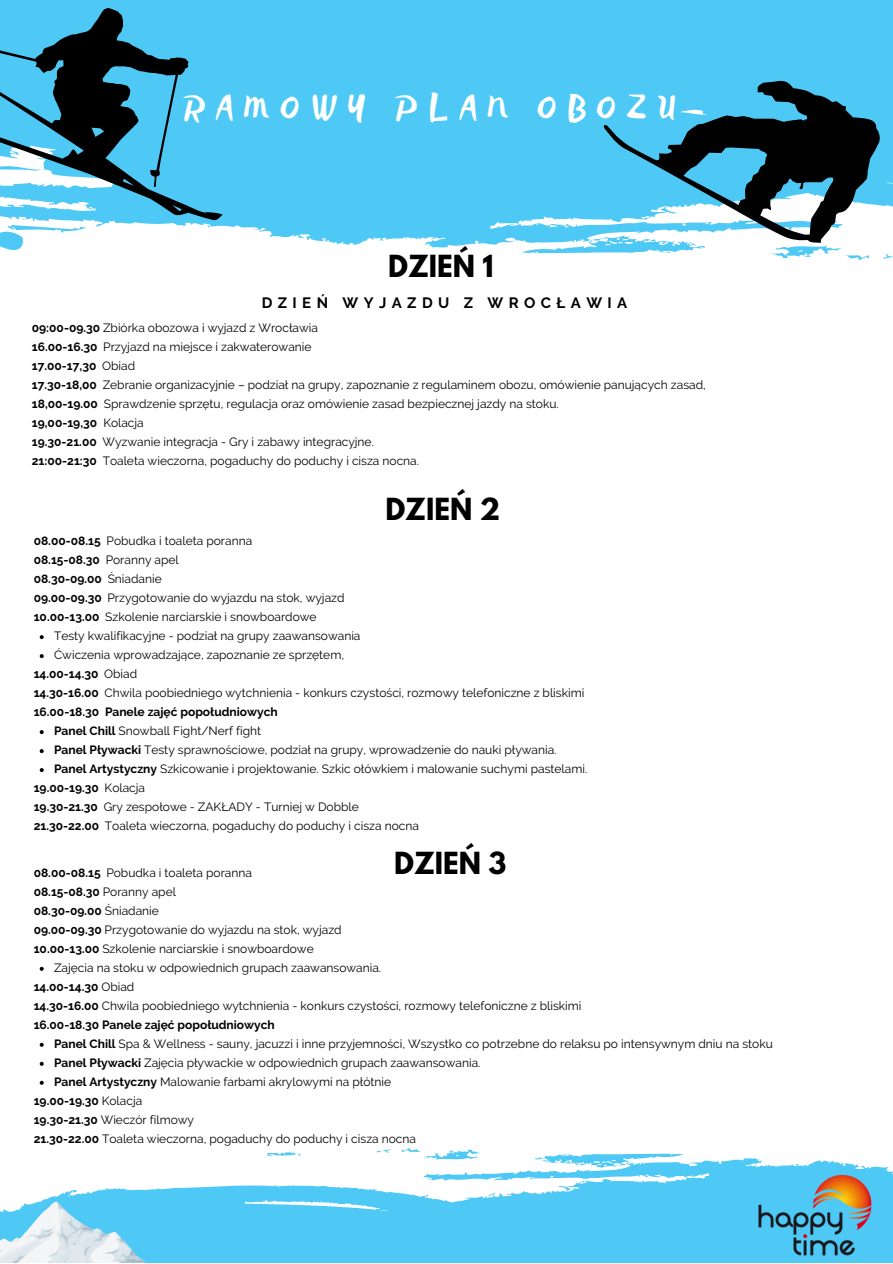
<style>
.page{position:relative;width:893px;height:1264px;background:#fff}
.page>*{position:absolute;margin:0;border:0;box-sizing:border-box;transform-origin:0 0}
.t1{font:33.6px "Beach Resort";letter-spacing:.36em;color:#fff}
.t2{font:700 27px "League Spartan";color:#000}
.t3{font:700 15px "Raleway";letter-spacing:.36em;color:#000}
.t4{font:12px/19px "Raleway";color:#000}
.s1{font-weight:700}
</style>
<div class="page">
<svg style="left:4px;top:248px;width:16px;height:2px"></svg>
<svg style="left:0;top:0;width:892px;height:248px;background:#5bcdf5"></svg>
<svg style="left:521px;top:236px;width:183px;height:18px"></svg>
<svg style="left:883px;top:254px;width:9px;height:5px"></svg>
<svg style="left:771px;top:244px;width:98px;height:16px"></svg>
<svg style="left:42px;top:1167px;width:622px;height:95px;fill:#4ec9f5"></svg>
<svg style="left:535px;top:1153px;width:129px;height:14px"></svg>
<svg style="left:267px;top:1151px;width:33px;height:5px"></svg>
<svg style="left:376px;top:1149px;width:15px;height:4px"></svg>
<svg style="left:402px;top:1148px;width:79px;height:12px"></svg>
<svg style="left:603px;top:80px;width:277px;height:163px;background:#4e8ca2"></svg>
<svg style="left:0;top:8px;width:223px;height:212px;background:#4295b3"></svg>
<img style="left:664px;top:1153px;width:228px;height:109px">
<svg style="left:40px;top:635px;width:4px;height:4px"></svg>
<svg style="left:40px;top:654px;width:4px;height:4px"></svg>
<svg style="left:40px;top:730px;width:4px;height:4px"></svg>
<svg style="left:40px;top:749px;width:4px;height:4px"></svg>
<svg style="left:40px;top:768px;width:4px;height:4px"></svg>
<svg style="left:40px;top:966px;width:4px;height:4px"></svg>
<svg style="left:40px;top:1042px;width:4px;height:4px"></svg>
<svg style="left:40px;top:1061px;width:4px;height:4px"></svg>
<svg style="left:40px;top:1080px;width:4px;height:4px"></svg>
<svg style="left:0;top:1201px;width:145px;height:61px"></svg>
<h1 class="t1" style="left:183px;top:89px;width:494px">RAMOWY PLAN OBOZU</h1>
<h2 class="t2" style="left:388px;top:252px;width:107px">DZIEŃ 1</h2>
<p class="t3" style="left:262px;top:293px;width:367px">DZIEŃ WYJAZDU Z WROCŁAWIA</p>
<p class="t4" style="left:32px;top:318px;width:675px"><span class="s1">09:00-09.30</span> Zbiórka obozowa i wyjazd z Wrocławia<br><span class="s1">16.00-16.30</span> Przyjazd na miejsce i zakwaterowanie<br><span class="s1">17.00-17,30</span> Obiad<br><span class="s1">17.30-18,00</span> Zebranie organizacyjnie – podział na grupy, zapoznanie z regulaminem obozu, omówienie panujących zasad, <span class="s1">18,00-19.00</span> Sprawdzenie sprzętu, regulacja oraz omówienie zasad bezpiecznej jazdy na stoku.<br><span class="s1">19,00-19,30</span> Kolacja<br><span class="s1">19.30-21.00</span> Wyzwanie integracja - Gry i zabawy integracyjne.<br><span class="s1">21:00-21:30</span> Toaleta wieczorna, pogaduchy do poduchy i cisza nocna.</p>
<p class="t4" style="left:34px;top:531px;width:312px"><span class="s1">08.00-08.15</span> Pobudka i toaleta poranna<br><span class="s1">08.15-08.30</span> Poranny apel<br><span class="s1">08.30-09.00</span> Śniadanie<br><span class="s1">09.00-09.30</span> Przygotowanie do wyjazdu na stok, wyjazd <span class="s1">10.00-13.00</span> Szkolenie narciarskie i snowboardowe</p>
<p class="t4" style="left:54px;top:626px;width:308px">Testy kwalifikacyjne - podział na grupy zaawansowania<br>Ćwiczenia wprowadzające, zapoznanie ze sprzętem,</p>
<h2 class="t2" style="left:385px;top:496px;width:116px">DZIEŃ 2</h2>
<p class="t4" style="left:34px;top:664px;width:552px"><span class="s1">14.00-14.30</span> Obiad<br><span class="s1">14.30-16.00</span> Chwila poobiedniego wytchnienia - konkurs czystości, rozmowy telefoniczne z bliskimi<br><span class="s1">16.00-18.30 Panele zajęć popołudniowych</span></p>
<p class="t4" style="left:54px;top:721px;width:534px"><span class="s1">Panel Chill</span> Snowball Fight/Nerf fight<br><span class="s1">Panel Pływacki</span> Testy sprawnościowe, podział na grupy, wprowadzenie do nauki pływania.<br><span class="s1">Panel Artystyczny</span> Szkicowanie i projektowanie. Szkic ołówkiem i malowanie suchymi pastelami.</p>
<p class="t4" style="left:34px;top:778px;width:387px"><span class="s1">19.00-19.30</span> Kolacja<br><span class="s1">19.30-21.30</span> Gry zespołowe - ZAKŁADY - Turniej w Dobble<br><span class="s1">21.30-22.00</span> Toaleta wieczorna, pogaduchy do poduchy i cisza nocna</p>
<h2 class="t2" style="left:394px;top:849px;width:114px">DZIEŃ 3</h2>
<p class="t4" style="left:34px;top:863px;width:309px"><span class="s1">08.00-08.15</span> Pobudka i toaleta poranna<br><span class="s1">08.15-08.30</span> Poranny apel<br><span class="s1">08.30-09.00</span> Śniadanie<br><span class="s1">09.00-09.30</span> Przygotowanie do wyjazdu na stok, wyjazd <span class="s1">10.00-13.00</span> Szkolenie narciarskie i snowboardowe</p>
<p class="t4" style="left:34px;top:977px;width:549px"><span class="s1">14.00-14.30</span> Obiad<br><span class="s1">14.30-16.00</span> Chwila poobiedniego wytchnienia - konkurs czystości, rozmowy telefoniczne z bliskimi<br><span class="s1">16.00-18.30 Panele zajęć popołudniowych</span></p>
<p class="t4" style="left:54px;top:958px;width:328px">Zajęcia na stoku w odpowiednich grupach zaawansowania.</p>
<p class="t4" style="left:54px;top:1034px;width:720px"><span class="s1">Panel Chill</span> Spa &amp; Wellness - sauny, jacuzzi i inne przyjemności, Wszystko co potrzebne do relaksu po intensywnym dniu na stoku<br><span class="s1">Panel Pływacki</span> Zajęcia pływackie w odpowiednich grupach zaawansowania.<br><span class="s1">Panel Artystyczny</span> Malowanie farbami akrylowymi na płótnie</p>
<p class="t4" style="left:34px;top:1090px;width:384px"><span class="s1">19.00-19.30</span> Kolacja<br><span class="s1">19.30-21.30</span> Wieczór filmowy<br><span class="s1">21.30-22.00</span> Toaleta wieczorna, pogaduchy do poduchy i cisza nocna</p>
</div>
